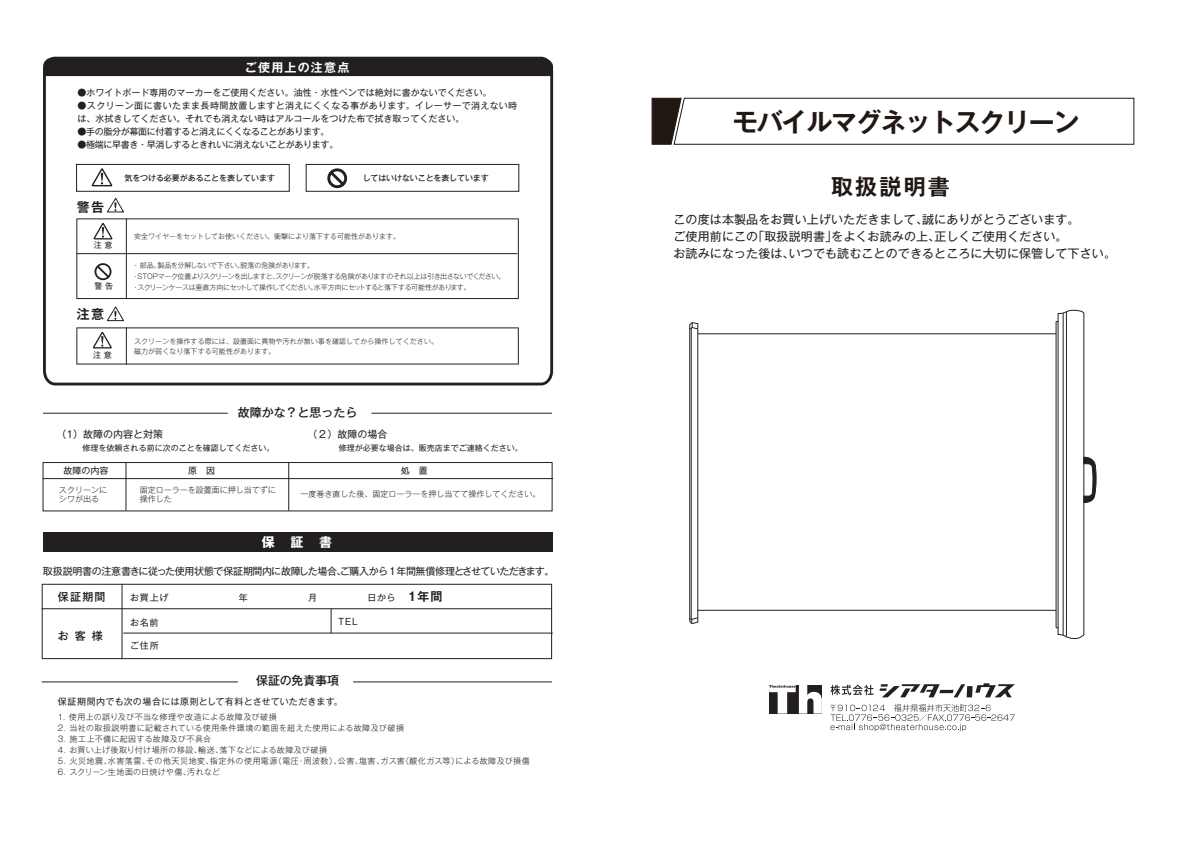
<style>
.page{position:relative;width:1191px;height:842px;background:#fff}
.page>*{position:absolute;margin:0;border:0;box-sizing:border-box;transform-origin:0 0}
.t1{font:700 26px "Gothic MB101 Pro De";letter-spacing:-.05em;color:#211814}
.t2{font:700 22px "Gothic MB101 Pro De";letter-spacing:.1em;color:#211814}
.t3{font:700 13px "Gothic MB101 Pro";color:#fff}
.t4{font:700 13px "Gothic MB101 Pro De";color:#231f20}
.t5{font:12px/17px "Gothic MB101 Pr 5";letter-spacing:.01em;color:#231f20}
.t6{font:500 12px "Gothic MB101 Pro";letter-spacing:-.005em;color:#231f20}
.t7{font:700 12px "Gothic MB101 Pro De";letter-spacing:.1em;color:#fff}
.t8{font:500 11px "Gothic MB101 Pro";color:#231f20}
.t9{font:10px "Gothic MB101 Pro";letter-spacing:-.035em;color:#231f20}
.t10{font:10px "Gothic MB101 Pro";color:#231f20}
.t11{font:9px/13px "Gothic MB101 Pro";letter-spacing:.035em;color:#231f20}
.t12{font:9px "Gothic MB101 Pro";color:#231f20}
.t13{font:9px "Gothic MB101 Pro";letter-spacing:-.035em;color:#231f20}
.t14{font:300 8px "Gothic MB101 Pro";letter-spacing:.035em;color:#231f20}
.t15{font:300 8px/9.6px "Gothic MB101 Pro";color:#231f20}
.t16{font:300 8px "Gothic MB101 Pro";letter-spacing:.06em;color:#231f20}
.t17{font:8px "Gothic MB101 Pro";color:#231f20}
.t18{font:500 8px "Gothic MB101 Pro";letter-spacing:-.015em;color:#231f20}
.t19{font:300 7px/11px "Gothic MB101 Pro";letter-spacing:-.06em;color:#231f20}
.t20{font:300 7px/10px "Gothic MB101 Pro";color:#231f20}
</style>
<div class="page">
<div style="left:43px;top:462px;width:509px;height:49px;border:1px solid #231f20"></div>
<hr style="left:43px;top:478px;width:510px;height:1px;background:#231f20">
<hr style="left:126px;top:462px;width:1px;height:49px;background:#231f20">
<hr style="left:288px;top:462px;width:1px;height:49px;background:#231f20">
<svg style="left:43px;top:57px;width:510px;height:328px"></svg>
<svg style="left:76px;top:197px;width:443px;height:102px"></svg>
<svg style="left:106px;top:306px;width:19px;height:15px"></svg>
<div style="left:315px;top:173px;width:17px;height:17px;background:#fff;border-radius:50%"></div>
<svg style="left:316px;top:168px;width:32px;height:21px"></svg>
<hr style="left:43px;top:413px;width:185px;height:1px;background:#231f20">
<hr style="left:371px;top:413px;width:181px;height:1px;background:#231f20">
<hr style="left:42px;top:681px;width:196px;height:1px;background:#231f20">
<hr style="left:353px;top:681px;width:199px;height:1px;background:#231f20">
<div style="left:76px;top:164px;width:214px;height:28px;border:1px solid #231f20"></div>
<div style="left:306px;top:164px;width:213px;height:28px;border:1px solid #231f20"></div>
<div style="left:43px;top:532px;width:509px;height:20px;background:#231f20"></div>
<svg style="left:42px;top:584px;width:510px;height:75px"></svg>
<hr style="left:42px;top:608px;width:510px;height:1px;background:#231f20">
<hr style="left:123px;top:633px;width:430px;height:1px;background:#231f20">
<hr style="left:121px;top:584px;width:1px;height:75px;background:#231f20">
<hr style="left:330px;top:609px;width:2px;height:24px;background:#231f20">
<svg style="left:651px;top:98px;width:483px;height:47px"></svg>
<svg style="left:879px;top:683px;width:136px;height:14px"></svg>
<svg style="left:830px;top:685px;width:43px;height:10px"></svg>
<svg style="left:830px;top:704px;width:184px;height:27px"></svg>
<svg style="left:769px;top:685px;width:53px;height:29px"></svg>
<svg style="left:689px;top:322px;width:9px;height:302px"></svg>
<svg style="left:1055px;top:310px;width:41px;height:329px"></svg>
<hr style="left:1062px;top:313px;width:1px;height:322px;background:#231f20">
<hr style="left:1066px;top:312px;width:1px;height:324px;background:#231f20">
<hr style="left:698px;top:334px;width:358px;height:1px;background:#231f20">
<hr style="left:698px;top:610px;width:358px;height:1px;background:#231f20">
<h3 class="t7" style="left:245px;top:57px;width:106px">ご使用上の注意点</h3>
<p class="t12" style="left:77px;top:85px;width:416px">●ホワイトボード専用のマーカーをご使用ください。油性・水性ペンでは絶対に書かないでください。</p>
<p class="t11" style="left:77px;top:98px;width:441px">●スクリーン面に書いたまま長時間放置しますと消えにくくなる事があります。イレーサーで消えない時は、水拭きしてください。それでも消えない時はアルコールをつけた布で拭き取ってください。</p>
<p class="t13" style="left:77px;top:124px;width:254px">●手の脂分が幕面に付着すると消えにくくなることがあります。</p>
<p class="t13" style="left:77px;top:137px;width:262px">●極端に早書き・早消しするときれいに消えないことがあります。</p>
<h3 class="t4" style="left:77px;top:196px;width:29px">警告</h3>
<p class="t17" style="left:94px;top:238px;width:20px">注 意</p>
<p class="t17" style="left:94px;top:280px;width:20px">警 告</p>
<h3 class="t4" style="left:77px;top:304px;width:29px">注意</h3>
<p class="t17" style="left:93px;top:348px;width:20px">注 意</p>
<p class="t18" style="left:124px;top:171px;width:152px">気をつける必要があることを表しています</p>
<p class="t18" style="left:363px;top:172px;width:128px">してはいけないことを表しています</p>
<p class="t20" style="left:134px;top:230px;width:267px">安全ワイヤーをセットしてお使いください。衝撃により落下する可能性があります。</p>
<p class="t19" style="left:132px;top:259px;width:374px">・ 部品、製品を分解しないで下さい。脱落の危険があります。<br>・STOPマーク位置よりスクリーンを出しますと、スクリーンが脱落する危険がありますのそれ以上は引き出さないでください。・スクリーンケースは垂直方向にセットして操作してください。水平方向にセットすると落下する可能性があります。</p>
<p class="t20" style="left:134px;top:335px;width:305px">スクリーンを操作する際には、設置面に異物や汚れが無い事を確認してから操作してください。磁力が弱くなり落下する可能性があります。</p>
<h3 class="t6" style="left:238px;top:402px;width:121px">故障かな？と思ったら</h3>
<p class="t10" style="left:56px;top:426px;width:108px">（1）故障の内容と対策</p>
<p class="t17" style="left:83px;top:441px;width:193px">修理を依頼される前に次のことを確認してください。</p>
<p class="t9" style="left:307px;top:426px;width:81px">（２）故障の場合</p>
<p class="t17" style="left:339px;top:441px;width:185px">修理が必要な場合は、販売店までご連絡ください。</p>
<p class="t12" style="left:63px;top:463px;width:46px">故障の内容</p>
<p class="t12" style="left:188px;top:463px;width:28px">原　因</p>
<p class="t12" style="left:401px;top:463px;width:28px">処　置</p>
<p class="t15" style="left:300px;top:488px;width:241px">一度巻き直した後、固定ローラーを押し当てて操作してください。</p>
<p class="t15" style="left:59px;top:484px;width:58px">スクリーンにシワが出る　　</p>
<p class="t15" style="left:140px;top:484px;width:137px">固定ローラーを設置面に押し当てずに操作した</p>
<h3 class="t3" style="left:262px;top:531px;width:72px">保　証　書</h3>
<p class="t9" style="left:43px;top:562px;width:513px">取扱説明書の注意書きに従った使用状態で保証期間内に故障した場合、ご購入から１年間無償修理とさせていただきます。</p>
<h3 class="t8" style="left:58px;top:587px;width:49px">保証期間</h3>
<h3 class="t8" style="left:58px;top:626px;width:46px">お 客 様</h3>
<p class="t12" style="left:130px;top:615px;width:30px">お名前</p>
<p class="t12" style="left:338px;top:614px;width:21px">TEL</p>
<p class="t12" style="left:130px;top:638px;width:30px">ご住所</p>
<h3 class="t6" style="left:256px;top:670px;width:84px">保証の免責事項</h3>
<p class="t11" style="left:58px;top:694px;width:286px">保証期間内でも次の場合には原則として有料とさせていただきます。</p>
<p class="t14" style="left:58px;top:710px;width:220px">1. 使用上の誤り及び不当な修理や改造による故障及び破損</p>
<p class="t14" style="left:58px;top:721px;width:347px">2. 当社の取扱説明書に記載されている使用条件環境の範囲を超えた使用による故障及び破損</p>
<p class="t14" style="left:58px;top:732px;width:155px">3. 施工上不備に起因する故障及び不具合</p>
<p class="t14" style="left:58px;top:743px;width:271px">4. お買い上げ後取り付け場所の移設、輸送、落下などによる故障及び破損</p>
<p class="t16" style="left:58px;top:754px;width:473px">5. 火災地震、水害落雷、その他天災地変、指定外の使用電源（電圧・周波数）、公害、塩害、ガス害（酸化ガス等）による故障及び損傷</p>
<p class="t14" style="left:58px;top:765px;width:164px">6. スクリーン生地面の日焼けや傷、汚れなど</p>
<h1 class="t1" style="left:732px;top:100px;width:349px">モバイルマグネットスクリーン</h1>
<h2 class="t2" style="left:831px;top:168px;width:120px">取扱説明書</h2>
<h3 class="t5" style="left:673px;top:210px;width:444px">この度は本製品をお買い上げいただきまして、誠にありがとうございます。<br>ご使用前にこの「取扱説明書」をよくお読みの上、正しくご使用ください。<br>お読みになった後は、いつでも読むことのできるところに大切に保管して下さい。</h3>
</div>
